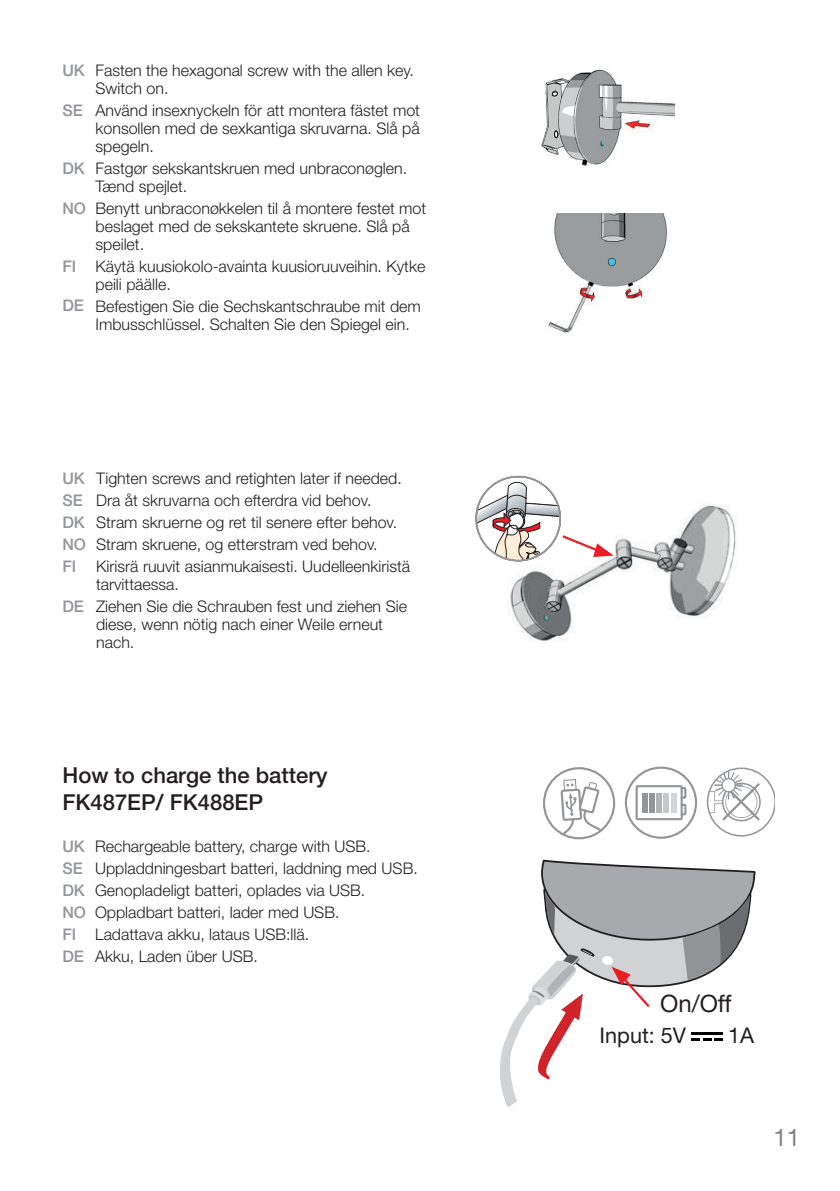
<style>
.page{position:relative;width:840px;height:1191px;background:#fff}
.page>*{position:absolute;margin:0;border:0;box-sizing:border-box;transform-origin:0 0}
.t1{font:24px "Helvetica Neue LT Std";color:#231f20}
.t2{font:24px "Helvetica Neue LT Std";color:#808285}
.Rubrik{font:500 22px "Helvetica Neue LT Std";color:#231f20}
.t3{font:21.6px "Helvetica Neue LT Std";color:#231f20}
.Löpande_teext{font:300 16px/18px "Helvetica Neue LT Std";color:#231f20}
.Styckeformat_1{font:300 16px/18px "Helvetica Neue LT Std";color:#231f20}
.Land_grå{font:500 16px "Helvetica Neue LT Std";color:#939598}
</style>
<div class="page">
<img style="left:509px;top:504px;width:229px;height:137px">
<svg style="left:475px;top:476px;width:138px;height:85px"></svg>
<img style="left:548px;top:214px;width:119px;height:119px">
<img style="left:541px;top:69px;width:133px;height:97px">
<svg style="left:551px;top:91px;width:6px;height:6px"></svg>
<svg style="left:554px;top:131px;width:3px;height:7px"></svg>
<svg style="left:543px;top:767px;width:204px;height:93px"></svg>
<svg style="left:706px;top:767px;width:68px;height:69px"></svg>
<div style="left:624px;top:766px;width:72px;height:72px;border:2px solid #939598;border-radius:50%"></div>
<div style="left:635px;top:785px;width:47px;height:35px;border:2px solid #939598"></div>
<svg style="left:679px;top:786px;width:8px;height:30px"></svg>
<div style="left:641px;top:793px;width:6px;height:19px;background:#939598"></div>
<div style="left:649px;top:793px;width:5px;height:19px;background:#939598"></div>
<div style="left:656px;top:793px;width:5px;height:19px;background:#b2b3b7"></div>
<div style="left:663px;top:793px;width:5px;height:19px;background:#c7c8ca"></div>
<div style="left:670px;top:793px;width:6px;height:19px;background:#d4d5d7"></div>
<svg style="left:557px;top:775px;width:56px;height:63px"></svg>
<div style="left:542px;top:767px;width:73px;height:72px;border:2px solid #939598;border-radius:50%"></div>
<svg style="left:500px;top:860px;width:255px;height:247px"></svg>
<p class="Land_grå" style="left:62px;top:61px;width:24px">UK</p>
<p class="Land_grå" style="left:62px;top:101px;width:22px">SE</p>
<p class="Land_grå" style="left:62px;top:159px;width:24px">DK</p>
<p class="Land_grå" style="left:62px;top:199px;width:25px">NO</p>
<p class="Land_grå" style="left:62px;top:256px;width:15px">FI</p>
<p class="Land_grå" style="left:62px;top:296px;width:23px">DE</p>
<p class="Löpande_teext" style="left:95px;top:61px;width:320px">Fasten the hexagonal screw with the allen key.<br>Switch on.</p>
<p class="Löpande_teext" style="left:95px;top:101px;width:326px;text-align:justify">Använd insexnyckeln för att montera fästet mot konsollen med de sexkantiga skruvarna. Slå på spegeln.</p>
<p class="Löpande_teext" style="left:95px;top:159px;width:313px">Fastgør sekskantskruen med unbraconøglen.<br>Tænd spejlet.</p>
<p class="Löpande_teext" style="left:95px;top:199px;width:332px">Benytt unbraconøkkelen til å montere festet mot beslaget med de sekskantete skruene. Slå på speilet.</p>
<p class="Löpande_teext" style="left:95px;top:257px;width:331px">Käytä kuusiokolo-avainta kuusioruuveihin. Kytke peili päälle.</p>
<p class="Löpande_teext" style="left:95px;top:297px;width:327px">Befestigen Sie die Sechskantschraube mit dem<br>Imbusschlüssel. Schalten Sie den Spiegel ein.</p>
<p class="Land_grå" style="left:62px;top:469px;width:24px">UK</p>
<p class="Land_grå" style="left:62px;top:491px;width:22px">SE</p>
<p class="Land_grå" style="left:62px;top:513px;width:24px">DK</p>
<p class="Land_grå" style="left:62px;top:535px;width:25px">NO</p>
<p class="Land_grå" style="left:62px;top:557px;width:15px">FI</p>
<p class="Land_grå" style="left:62px;top:597px;width:23px">DE</p>
<p class="Styckeformat_1" style="left:96px;top:469px;width:307px">Tighten screws and retighten later if needed.</p>
<p class="Styckeformat_1" style="left:96px;top:491px;width:277px">Dra åt skruvarna och efterdra vid behov.</p>
<p class="Styckeformat_1" style="left:96px;top:513px;width:302px">Stram skruerne og ret til senere efter behov.</p>
<p class="Styckeformat_1" style="left:96px;top:535px;width:283px">Stram skruene, og etterstram ved behov.</p>
<p class="Styckeformat_1" style="left:96px;top:557px;width:315px">Kirisrä ruuvit asianmukaisesti. Uudelleenkiristä</p>
<p class="Styckeformat_1" style="left:96px;top:575px;width:84px">tarvittaessa.</p>
<p class="Styckeformat_1" style="left:96px;top:597px;width:312px">Ziehen Sie die Schrauben fest und ziehen Sie diese, wenn nötig nach einer Weile erneut nach.</p>
<p class="Rubrik" style="left:62px;top:762px;width:266px">How to charge the battery</p>
<p class="Rubrik" style="left:62px;top:788px;width:202px">FK487EP/ FK488EP</p>
<p class="Löpande_teext" style="left:95px;top:837px;width:277px">Rechargeable battery, charge with USB.</p>
<p class="Löpande_teext" style="left:95px;top:859px;width:324px">Uppladdningesbart batteri, laddning med USB.</p>
<p class="Löpande_teext" style="left:95px;top:881px;width:272px">Genopladeligt batteri, oplades via USB.</p>
<p class="Löpande_teext" style="left:95px;top:901px;width:246px;line-height:22px">Oppladbart batteri, lader med USB.<br>Ladattava akku, lataus USB:llä.</p>
<p class="Löpande_teext" style="left:95px;top:947px;width:164px">Akku, Laden über USB.</p>
<p class="Land_grå" style="left:62px;top:836px;width:24px">UK</p>
<p class="Land_grå" style="left:62px;top:858px;width:22px">SE</p>
<p class="Land_grå" style="left:62px;top:880px;width:24px">DK</p>
<p class="Land_grå" style="left:62px;top:902px;width:25px">NO</p>
<p class="Land_grå" style="left:62px;top:924px;width:15px">FI</p>
<p class="Land_grå" style="left:62px;top:946px;width:23px">DE</p>
<p class="t1" style="left:659px;top:988px;width:73px">On/Off</p>
<p class="t3" style="left:599px;top:1022px;width:88px">Input: 5V</p>
<p class="t3" style="left:727px;top:1022px;width:28px">1A</p>
<h1 class="t2" style="left:773px;top:1122px;width:28px">11</h1>
</div>
